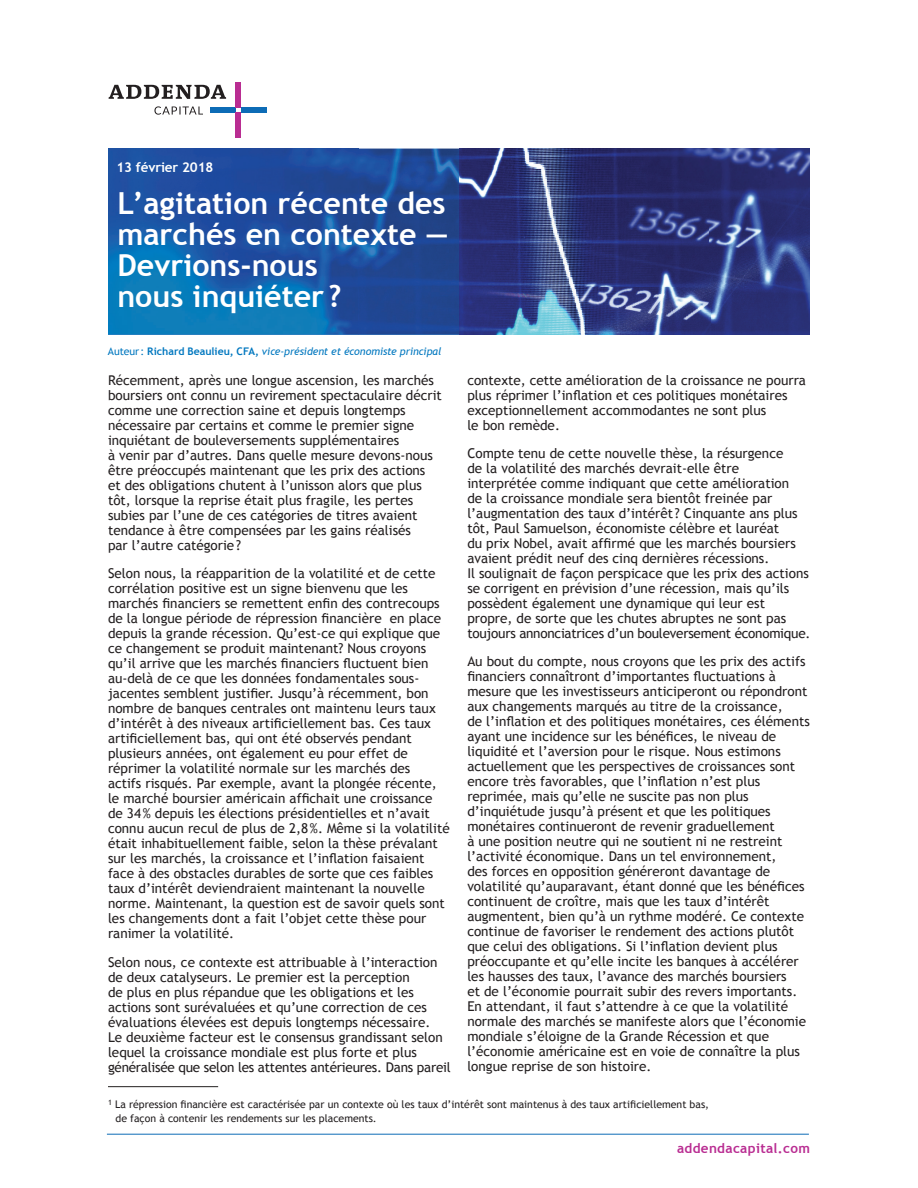
<style>
.page{position:relative;width:918px;height:1188px;background:#fff}
.page>*{position:absolute;margin:0;border:0;box-sizing:border-box;transform-origin:0 0}
.t1{font:700 30.3px/30.8px "Trebuchet MS";color:#fff}
.t2{font:13.5px/15px "Trebuchet MS";color:#231f20}
.t3{font:700 13.5px "Trebuchet MS";letter-spacing:.025em;color:#b92d92}
.t4{font:700 13.5px "Trebuchet MS";letter-spacing:-.01em;color:#fff}
.t5{font:10.5px/13.5px "Trebuchet MS";color:#231f20}
.t6{font:italic 10.5px "Trebuchet MS";letter-spacing:-.01em;color:#0077bf}
.s1{font-style:normal}
.s2{font-weight:700;font-style:normal}
</style>
<div class="page">
<img style="left:108px;top:149px;width:702px;height:185px">
<hr style="left:107px;top:1134px;width:702px;height:1px;background:#0d6cb6">
<div style="left:210px;top:107px;width:26px;height:6px;background:#0d6cb6"></div>
<div style="left:241px;top:107px;width:25px;height:6px;background:#0d6cb6"></div>
<div style="left:236px;top:82px;width:5px;height:25px;background:#b92d92"></div>
<div style="left:236px;top:113px;width:5px;height:25px;background:#b92d92"></div>
<svg style="left:109px;top:85px;width:117px;height:14px"></svg>
<svg style="left:154px;top:106px;width:49px;height:9px"></svg>
<hr style="left:108px;top:1086px;width:110px;height:1px;background:#231f20">
<p class="t4" style="left:116px;top:159px;width:98px">13 février 2018</p>
<h1 class="t1" style="left:117px;top:188px;width:332px">L’agitation récente des marchés en contexte —<br>Devrions-nous<br>nous inquiéter ?</h1>
<p class="t6" style="left:108px;top:345px;width:335px"><span class="s1">Auteur :</span> <span class="s2">Richard Beaulieu, CFA,</span> vice-président et économiste principal</p>
<p class="t2" style="left:467px;top:372px;width:340px">contexte, cette amélioration de la croissance ne pourra plus réprimer l’inflation et ces politiques monétaires exceptionnellement accommodantes ne sont plus<br>le bon remède.</p>
<p class="t2" style="left:467px;top:446px;width:345px">Compte tenu de cette nouvelle thèse, la résurgence<br>de la volatilité des marchés devrait-elle être interprétée comme indiquant que cette amélioration<br>de la croissance mondiale sera bientôt freinée par l’augmentation des taux d’intérêt ? Cinquante ans plus tôt, Paul Samuelson, économiste célèbre et lauréat<br>du prix Nobel, avait affirmé que les marchés boursiers avaient prédit neuf des cinq dernières récessions.<br>Il soulignait de façon perspicace que les prix des actions se corrigent en prévision d’une récession, mais qu’ils possèdent également une dynamique qui leur est propre, de sorte que les chutes abruptes ne sont pas toujours annonciatrices d’un bouleversement économique.</p>
<p class="t2" style="left:467px;top:654px;width:344px">Au bout du compte, nous croyons que les prix des actifs financiers connaîtront d’importantes fluctuations à mesure que les investisseurs anticiperont ou répondront aux changements marqués au titre de la croissance,<br>de l’inflation et des politiques monétaires, ces éléments ayant une incidence sur les bénéfices, le niveau de liquidité et l’aversion pour le risque. Nous estimons actuellement que les perspectives de croissances sont encore très favorables, que l’inflation n’est plus reprimée, mais qu’elle ne suscite pas non plus d’inquiétude jusqu’à présent et que les politiques monétaires continueront de revenir graduellement<br>à une position neutre qui ne soutient ni ne restreint l’activité économique. Dans un tel environnement,<br>des forces en opposition généreront davantage de volatilité qu’auparavant, étant donné que les bénéfices continuent de croître, mais que les taux d’intérêt augmentent, bien qu’à un rythme modéré. Ce contexte continue de favoriser le rendement des actions plutôt que celui des obligations. Si l’inflation devient plus préoccupante et qu’elle incite les banques à accélérer les hausses des taux, l’avance des marchés boursiers<br>et de l’économie pourrait subir des revers importants.<br>En attendant, il faut s’attendre à ce que la volatilité normale des marchés se manifeste alors que l’économie mondiale s’éloigne de la Grande Récession et que l’économie américaine est en voie de connaître la plus longue reprise de son histoire.</p>
<p class="t5" style="left:115px;top:1098px;width:595px;text-indent:-7px"><sup>1</sup> La répression financière est caractérisée par un contexte où les taux d’intérêt sont maintenus à des taux artificiellement bas, de façon à contenir les rendements sur les placements.</p>
<p class="t2" style="left:108px;top:372px;width:335px">Récemment, après une longue ascension, les marchés boursiers ont connu un revirement spectaculaire décrit comme une correction saine et depuis longtemps nécessaire par certains et comme le premier signe inquiétant de bouleversements supplémentaires<br>à venir par d’autres. Dans quelle mesure devons-nous être préoccupés maintenant que les prix des actions<br>et des obligations chutent à l’unisson alors que plus tôt, lorsque la reprise était plus fragile, les pertes subies par l’une de ces catégories de titres avaient tendance à être compensées par les gains réalisés<br>par l’autre catégorie ?</p>
<p class="t2" style="left:108px;top:566px;width:343px">Selon nous, la réapparition de la volatilité et de cette corrélation positive est un signe bienvenu que les marchés financiers se remettent enfin des contrecoups de la longue période de répression financière en place depuis la grande récession. Qu’est-ce qui explique que ce changement se produit maintenant? Nous croyons qu’il arrive que les marchés financiers fluctuent bien au-delà de ce que les données fondamentales sous&shy;jacentes semblent justifier. Jusqu’à récemment, bon nombre de banques centrales ont maintenu leurs taux d’intérêt à des niveaux artificiellement bas. Ces taux artificiellement bas, qui ont été observés pendant plusieurs années, ont également eu pour effet de réprimer la volatilité normale sur les marchés des<br>actifs risqués. Par exemple, avant la plongée récente, le marché boursier américain affichait une croissance de 34 % depuis les élections présidentielles et n’avait connu aucun recul de plus de 2,8 %. Même si la volatilité était inhabituellement faible, selon la thèse prévalant sur les marchés, la croissance et l’inflation faisaient face à des obstacles durables de sorte que ces faibles taux d’intérêt deviendraient maintenant la nouvelle norme. Maintenant, la question est de savoir quels sont les changements dont a fait l’objet cette thèse pour ranimer la volatilité.</p>
<p class="t2" style="left:108px;top:954px;width:344px">Selon nous, ce contexte est attribuable à l’interaction de deux catalyseurs. Le premier est la perception<br>de plus en plus répandue que les obligations et les actions sont surévaluées et qu’une correction de ces évaluations élevées est depuis longtemps nécessaire.<br>Le deuxième facteur est le consensus grandissant selon lequel la croissance mondiale est plus forte et plus généralisée que selon les attentes antérieures. Dans pareil</p>
<p class="t3" style="left:677px;top:1140px;width:135px">addendacapital.com</p>
</div>
